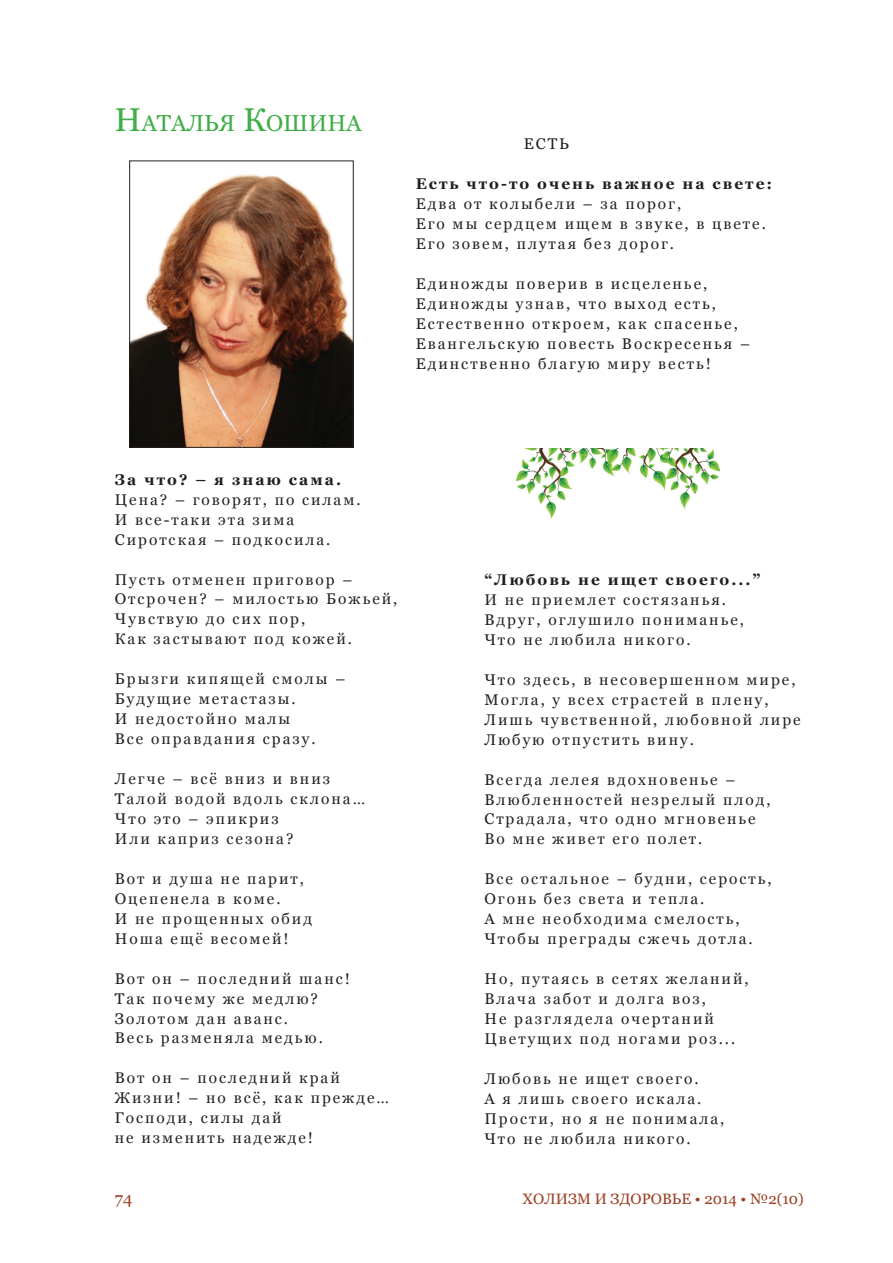
<style>
.page{position:relative;width:893px;height:1263px;background:#fff}
.page>*{position:absolute;margin:0;border:0;box-sizing:border-box;transform-origin:0 0}
._1_Zagolovok{font:23.1px "Georgia";color:#40ae49}
.t1{font:16.5px "Georgia";color:#9b3f22}
._4_TEXT_POEZY_LEFT_N{font:15.45px "Georgia";letter-spacing:.13em;color:#231f20}
._4_TEXT_POEZY_LEFT_N-2{font:700 15.45px "Georgia";letter-spacing:.13em;color:#231f20}
._5_Kolontitul_niz{font:15px "Georgia";color:#9b3f22}
.s1{font-size:33px}
</style>
<div class="page">
<img style="left:517px;top:449px;width:202px;height:70px">
<img style="left:131px;top:174px;width:221px;height:272px">
<div style="left:129px;top:161px;width:225px;height:287px;border:1px solid #231f20"></div>
<p class="_1_Zagolovok" style="left:115px;top:109px;width:249px"><span class="s1">Н</span>аталья <span class="s1">К</span>ошина</p>
<p class="_4_TEXT_POEZY_LEFT_N" style="left:524px;top:135px;width:47px">ЕСТЬ</p>
<p class="_4_TEXT_POEZY_LEFT_N-2" style="left:416px;top:174px;width:358px">Есть что-то очень важное на свете:</p>
<p class="_4_TEXT_POEZY_LEFT_N" style="left:416px;top:195px;width:267px">Едва от колыбели – за порог,</p>
<p class="_4_TEXT_POEZY_LEFT_N" style="left:416px;top:215px;width:352px">Его мы сердцем ищем в звуке, в цвете.</p>
<p class="_4_TEXT_POEZY_LEFT_N" style="left:416px;top:235px;width:260px">Его зовем, плутая без дорог.</p>
<p class="_4_TEXT_POEZY_LEFT_N" style="left:416px;top:274px;width:293px">Единожды поверив в исцеленье,</p>
<p class="_4_TEXT_POEZY_LEFT_N" style="left:416px;top:294px;width:302px">Единожды узнав, что выход есть,</p>
<p class="_4_TEXT_POEZY_LEFT_N" style="left:416px;top:314px;width:324px">Естественно откроем, как спасенье,</p>
<p class="_4_TEXT_POEZY_LEFT_N" style="left:416px;top:334px;width:336px">Евангельскую повесть Воскресенья –</p>
<p class="_4_TEXT_POEZY_LEFT_N" style="left:416px;top:354px;width:297px">Единственно благую миру весть!</p>
<p class="_4_TEXT_POEZY_LEFT_N-2" style="left:115px;top:469px;width:228px">За что? – я знаю сама.</p>
<p class="_4_TEXT_POEZY_LEFT_N" style="left:115px;top:490px;width:247px">Цена? – говорят, по силам.</p>
<p class="_4_TEXT_POEZY_LEFT_N" style="left:115px;top:510px;width:181px">И все-таки эта зима</p>
<p class="_4_TEXT_POEZY_LEFT_N" style="left:115px;top:530px;width:217px">Сиротская – подкосила.</p>
<p class="_4_TEXT_POEZY_LEFT_N" style="left:115px;top:570px;width:239px">Пусть отменен приговор –</p>
<p class="_4_TEXT_POEZY_LEFT_N" style="left:115px;top:590px;width:284px">Отсрочен? – милостью Божьей,</p>
<p class="_4_TEXT_POEZY_LEFT_N" style="left:115px;top:610px;width:192px">Чувствую до сих пор,</p>
<p class="_4_TEXT_POEZY_LEFT_N" style="left:115px;top:630px;width:239px">Как застывают под кожей.</p>
<p class="_4_TEXT_POEZY_LEFT_N" style="left:115px;top:670px;width:232px">Брызги кипящей смолы –</p>
<p class="_4_TEXT_POEZY_LEFT_N" style="left:115px;top:689px;width:182px">Будущие метастазы.</p>
<p class="_4_TEXT_POEZY_LEFT_N" style="left:115px;top:709px;width:177px">И недостойно малы</p>
<p class="_4_TEXT_POEZY_LEFT_N" style="left:115px;top:729px;width:202px">Все оправдания сразу.</p>
<p class="_4_TEXT_POEZY_LEFT_N" style="left:115px;top:769px;width:217px">Легче – всё вниз и вниз</p>
<p class="_4_TEXT_POEZY_LEFT_N" style="left:115px;top:789px;width:252px">Талой водой вдоль склона…</p>
<p class="_4_TEXT_POEZY_LEFT_N" style="left:115px;top:809px;width:165px">Что это – эпикриз</p>
<p class="_4_TEXT_POEZY_LEFT_N" style="left:115px;top:829px;width:180px">Или каприз сезона?</p>
<p class="_4_TEXT_POEZY_LEFT_N" style="left:115px;top:869px;width:191px">Вот и душа не парит,</p>
<p class="_4_TEXT_POEZY_LEFT_N" style="left:115px;top:889px;width:167px">Оцепенела в коме.</p>
<p class="_4_TEXT_POEZY_LEFT_N" style="left:115px;top:909px;width:199px">И не прощенных обид</p>
<p class="_4_TEXT_POEZY_LEFT_N" style="left:115px;top:929px;width:175px">Ноша ещё весомей!</p>
<p class="_4_TEXT_POEZY_LEFT_N" style="left:115px;top:969px;width:237px">Вот он – последний шанс!</p>
<p class="_4_TEXT_POEZY_LEFT_N" style="left:115px;top:989px;width:205px">Так почему же медлю?</p>
<p class="_4_TEXT_POEZY_LEFT_N" style="left:115px;top:1009px;width:175px">Золотом дан аванс.</p>
<p class="_4_TEXT_POEZY_LEFT_N" style="left:115px;top:1029px;width:210px">Весь разменяла медью.</p>
<p class="_4_TEXT_POEZY_LEFT_N" style="left:115px;top:1069px;width:227px">Вот он – последний край</p>
<p class="_4_TEXT_POEZY_LEFT_N" style="left:115px;top:1088px;width:276px">Жизни! – но всё, как прежде…</p>
<p class="_4_TEXT_POEZY_LEFT_N" style="left:115px;top:1108px;width:168px">Господи, силы дай</p>
<p class="_4_TEXT_POEZY_LEFT_N" style="left:115px;top:1128px;width:200px">не изменить надежде!</p>
<p class="_4_TEXT_POEZY_LEFT_N-2" style="left:484px;top:570px;width:278px">“Любовь не ищет своего...”</p>
<p class="_4_TEXT_POEZY_LEFT_N" style="left:484px;top:590px;width:243px">И не приемлет состязанья.</p>
<p class="_4_TEXT_POEZY_LEFT_N" style="left:484px;top:610px;width:261px">Вдруг, оглушило пониманье,</p>
<p class="_4_TEXT_POEZY_LEFT_N" style="left:484px;top:630px;width:208px">Что не любила никого.</p>
<p class="_4_TEXT_POEZY_LEFT_N" style="left:484px;top:670px;width:313px">Что здесь, в несовершенном мире,</p>
<p class="_4_TEXT_POEZY_LEFT_N" style="left:484px;top:690px;width:286px">Могла, у всех страстей в плену,</p>
<p class="_4_TEXT_POEZY_LEFT_N" style="left:484px;top:710px;width:318px">Лишь чувственной, любовной лире</p>
<p class="_4_TEXT_POEZY_LEFT_N" style="left:484px;top:730px;width:211px">Любую отпустить вину.</p>
<p class="_4_TEXT_POEZY_LEFT_N" style="left:484px;top:770px;width:253px">Всегда лелея вдохновенье –</p>
<p class="_4_TEXT_POEZY_LEFT_N" style="left:484px;top:790px;width:288px">Влюбленностей незрелый плод,</p>
<p class="_4_TEXT_POEZY_LEFT_N" style="left:484px;top:810px;width:273px">Страдала, что одно мгновенье</p>
<p class="_4_TEXT_POEZY_LEFT_N" style="left:484px;top:830px;width:219px">Во мне живет его полет.</p>
<p class="_4_TEXT_POEZY_LEFT_N" style="left:484px;top:870px;width:289px">Все остальное – будни, серость,</p>
<p class="_4_TEXT_POEZY_LEFT_N" style="left:484px;top:890px;width:221px">Огонь без света и тепла.</p>
<p class="_4_TEXT_POEZY_LEFT_N" style="left:484px;top:909px;width:257px">А мне необходима смелость,</p>
<p class="_4_TEXT_POEZY_LEFT_N" style="left:484px;top:929px;width:270px">Чтобы преграды сжечь дотла.</p>
<p class="_4_TEXT_POEZY_LEFT_N" style="left:484px;top:969px;width:266px">Но, путаясь в сетях желаний,</p>
<p class="_4_TEXT_POEZY_LEFT_N" style="left:484px;top:989px;width:223px">Влача забот и долга воз,</p>
<p class="_4_TEXT_POEZY_LEFT_N" style="left:484px;top:1009px;width:231px">Не разглядела очертаний</p>
<p class="_4_TEXT_POEZY_LEFT_N" style="left:484px;top:1029px;width:252px">Цветущих под ногами роз...</p>
<p class="_4_TEXT_POEZY_LEFT_N" style="left:484px;top:1069px;width:216px">Любовь не ищет своего.</p>
<p class="_4_TEXT_POEZY_LEFT_N" style="left:484px;top:1089px;width:218px">А я лишь своего искала.</p>
<p class="_4_TEXT_POEZY_LEFT_N" style="left:484px;top:1109px;width:241px">Прости, но я не понимала,</p>
<p class="_4_TEXT_POEZY_LEFT_N" style="left:484px;top:1129px;width:208px">Что не любила никого.</p>
<p class="t1" style="left:115px;top:1188px;width:19px">74</p>
<p class="_5_Kolontitul_niz" style="left:523px;top:1189px;width:282px">ХОЛИЗМ и ЗДОРОВЬЕ • 2014 • №2(10)</p>
</div>
